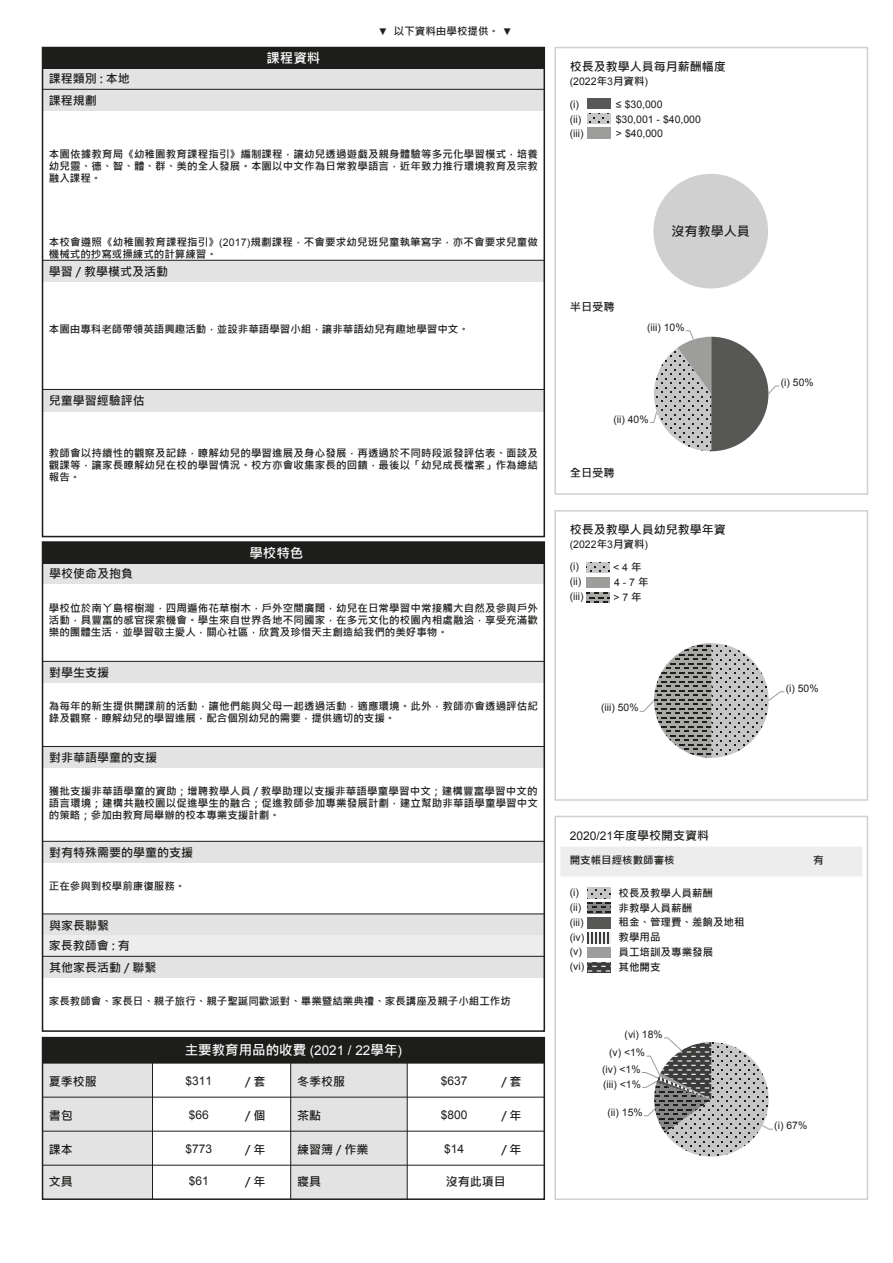
<style>
.page{position:relative;width:893px;height:1263px;background:#fff}
.page>*{position:absolute;margin:0;border:0;box-sizing:border-box;transform-origin:0 0}
.t1{font:700 13.5px "Microsoft Jheng Hei";color:#fff}
.t2{font:700 13.05px "Microsoft Jheng Hei";color:#1d1d1b}
.t3{font:700 12px/20.9px "Microsoft Jheng Hei";color:#1d1d1b}
.t4{font:12px "Arial";color:#1d1d1b}
.t5{font:700 11.25px "Microsoft Jheng Hei";color:#1d1d1b}
.t6{font:700 10.5px/12px "Microsoft Jheng Hei";color:#1d1d1b;text-align:justify}
.t7{font:10.5px "Arial";color:#1d1d1b}
.t8{font:10.35px "Arial";color:#1d1d1b}
.s1{font-family:"Arial";font-weight:400;font-size:9.75px}
.s2{font-family:"Arial";font-weight:400}
.s3{font-family:"Microsoft Jheng Hei";font-weight:700}
</style>
<div class="page">
<div style="left:560px;top:846px;width:302px;height:30px;background:#ededed"></div>
<img style="left:588px;top:917px;width:22px;height:11px">
<svg style="left:588px;top:962px;width:22px;height:11px"></svg>
<svg style="left:588px;top:932px;width:22px;height:11px"></svg>
<svg style="left:588px;top:903px;width:22px;height:10px"></svg>
<svg style="left:588px;top:888px;width:22px;height:10px"></svg>
<div style="left:554px;top:816px;width:314px;height:384px;border:2px solid #d0d0d0"></div>
<div style="left:554px;top:510px;width:314px;height:291px;border:2px solid #d0d0d0"></div>
<svg style="left:587px;top:592px;width:22px;height:11px"></svg>
<svg style="left:587px;top:562px;width:22px;height:11px"></svg>
<div style="left:554px;top:47px;width:314px;height:448px;border:2px solid #d0d0d0"></div>
<img style="left:587px;top:98px;width:23px;height:11px">
<svg style="left:587px;top:113px;width:23px;height:11px"></svg>
<div style="left:653px;top:174px;width:115px;height:114px;background:#d0d0d0;border-radius:50%"></div>
<svg style="left:649px;top:330px;width:131px;height:121px"></svg>
<svg style="left:640px;top:643px;width:145px;height:115px"></svg>
<svg style="left:641px;top:1037px;width:132px;height:119px"></svg>
<div style="left:291px;top:1063px;width:116px;height:136px;background:#e3e3e3"></div>
<div style="left:43px;top:1063px;width:109px;height:136px;background:#e3e3e3"></div>
<div style="left:42px;top:1037px;width:503px;height:163px;border:2px solid #1d1d1b"></div>
<hr style="left:43px;top:1097px;width:501px;height:1px;background:#1d1d1b">
<hr style="left:43px;top:1165px;width:501px;height:1px;background:#1d1d1b">
<hr style="left:43px;top:1131px;width:501px;height:1px;background:#1d1d1b">
<div style="left:43px;top:1037px;width:501px;height:26px;background:#1d1d1b"></div>
<hr style="left:43px;top:1063px;width:501px;height:1px;background:#1d1d1b">
<hr style="left:152px;top:1063px;width:1px;height:136px;background:#1d1d1b">
<hr style="left:290px;top:1063px;width:1px;height:136px;background:#1d1d1b">
<hr style="left:407px;top:1063px;width:1px;height:136px;background:#1d1d1b">
<div style="left:43px;top:662px;width:501px;height:21px;background:#e3e3e3"></div>
<hr style="left:43px;top:661px;width:501px;height:1px;background:#1d1d1b">
<div style="left:43px;top:914px;width:501px;height:21px;background:#e3e3e3"></div>
<div style="left:43px;top:935px;width:501px;height:21px;background:#ededed"></div>
<hr style="left:43px;top:913px;width:501px;height:1px;background:#1d1d1b">
<div style="left:43px;top:563px;width:501px;height:21px;background:#e3e3e3"></div>
<div style="left:43px;top:542px;width:501px;height:21px;background:#1d1d1b"></div>
<div style="left:43px;top:956px;width:501px;height:22px;background:#e3e3e3"></div>
<hr style="left:43px;top:956px;width:501px;height:1px;background:#1d1d1b">
<div style="left:43px;top:746px;width:501px;height:22px;background:#e3e3e3"></div>
<hr style="left:43px;top:746px;width:501px;height:1px;background:#1d1d1b">
<div style="left:43px;top:841px;width:501px;height:22px;background:#e3e3e3"></div>
<hr style="left:43px;top:841px;width:501px;height:1px;background:#1d1d1b">
<div style="left:42px;top:541px;width:503px;height:491px;border:2px solid #1d1d1b"></div>
<div style="left:43px;top:261px;width:501px;height:21px;background:#e3e3e3"></div>
<hr style="left:43px;top:260px;width:501px;height:1px;background:#1d1d1b">
<div style="left:43px;top:390px;width:501px;height:21px;background:#e3e3e3"></div>
<hr style="left:43px;top:389px;width:501px;height:1px;background:#1d1d1b">
<div style="left:43px;top:89px;width:501px;height:22px;background:#e3e3e3"></div>
<div style="left:43px;top:68px;width:501px;height:21px;background:#e3e3e3"></div>
<hr style="left:43px;top:89px;width:501px;height:1px;background:#1d1d1b">
<div style="left:43px;top:48px;width:501px;height:21px;background:#1d1d1b"></div>
<div style="left:42px;top:47px;width:503px;height:490px;border:2px solid #1d1d1b"></div>
<p class="t3" style="left:49px;top:69px;width:83px">課程類別 : 本地</p>
<p class="t3" style="left:49px;top:90px;width:50px">課程規劃</p>
<p class="t1" style="left:266px;top:50px;width:55px">課程資料</p>
<p class="t6" style="left:378px;top:25px;width:135px"><span class="s1">▼</span> 以下資料由學校提供。 <span class="s1">▼</span></p>
<p class="t6" style="left:49px;top:148px;width:491px">本園依據教育局《幼稚園教育課程指引》編制課程，讓幼兒透過遊戲及親身體驗等多元化學習模式，培養幼兒靈、德、智、體、群、美的全人發展。本園以中文作為日常教學語言，近年致力推行環境教育及宗教融入課程。</p>
<p class="t6" style="left:49px;top:236px;width:490px">本校會遵照《幼稚園教育課程指引》<span class="s2">(2017)</span>規劃課程，不會要求幼兒班兒童執筆寫字，亦不會要求兒童做機械式的抄寫或操練式的計算練習。</p>
<p class="t3" style="left:49px;top:261px;width:121px">學習 / 教學模式及活動</p>
<p class="t6" style="left:49px;top:323px;width:422px">本園由專科老師帶領英語興趣活動，並設非華語學習小組，讓非華語幼兒有趣地學習中文。</p>
<p class="t3" style="left:49px;top:390px;width:98px">兒童學習經驗評估</p>
<p class="t6" style="left:49px;top:447px;width:491px">教師會以持續性的觀察及記錄，瞭解幼兒的學習進展及身心發展，再透過於不同時段派發評估表、面談及觀課等，讓家長瞭解幼兒在校的學習情況。校方亦會收集家長的回饋，最後以「幼兒成長檔案」作為總結報告。</p>
<p class="t3" style="left:49px;top:563px;width:85px">學校使命及抱負</p>
<p class="t1" style="left:249px;top:545px;width:55px">學校特色</p>
<p class="t6" style="left:49px;top:602px;width:491px">學校位於南丫島榕樹灣，四周遍佈花草樹木，戶外空間廣闊，幼兒在日常學習中常接觸大自然及參與戶外活動，具豐富的感官探索機會。學生來自世界各地不同國家，在多元文化的校園內相處融洽，享受充滿歡樂的團體生活，並學習敬主愛人，關心社區，欣賞及珍惜天主創造給我們的美好事物。</p>
<p class="t3" style="left:49px;top:662px;width:62px">對學生支援</p>
<p class="t6" style="left:49px;top:700px;width:491px">為每年的新生提供開課前的活動，讓他們能與父母一起透過活動，適應環境。此外，教師亦會透過評估紀錄及觀察，瞭解幼兒的學習進展，配合個別幼兒的需要，提供適切的支援。</p>
<p class="t3" style="left:49px;top:747px;width:109px">對非華語學童的支援</p>
<p class="t6" style="left:49px;top:785px;width:491px">獲批支援非華語學童的資助；增聘教學人員 / 教學助理以支援非華語學童學習中文；建構豐富學習中文的語言環境；建構共融校園以促進學生的融合；促進教師參加專業發展計劃，建立幫助非華語學童學習中文的策略；參加由教育局舉辦的校本專業支援計劃。</p>
<p class="t3" style="left:49px;top:842px;width:145px">對有特殊需要的學童的支援</p>
<p class="t6" style="left:49px;top:880px;width:138px">正在參與到校學前康復服務。</p>
<p class="t3" style="left:49px;top:915px;width:83px">與家長聯繫<br>家長教師會 : 有</p>
<p class="t3" style="left:49px;top:957px;width:109px">其他家長活動 / 聯繫</p>
<p class="t6" style="left:49px;top:995px;width:464px">家長教師會、家長日、親子旅行、親子聖誕同歡派對、畢業暨結業典禮、家長講座及親子小組工作坊</p>
<p class="t1" style="left:185px;top:1042px;width:219px">主要教育用品的收費 <span class="s2">(2021 / 22</span>學年<span class="s2">)</span></p>
<p class="t3" style="left:245px;top:1071px;width:22px">/ 套</p>
<p class="t3" style="left:245px;top:1105px;width:22px">/ 個</p>
<p class="t3" style="left:245px;top:1139px;width:22px">/ 年</p>
<p class="t3" style="left:501px;top:1139px;width:22px">/ 年</p>
<p class="t3" style="left:49px;top:1071px;width:50px">夏季校服</p>
<p class="t3" style="left:297px;top:1071px;width:49px">冬季校服</p>
<p class="t3" style="left:49px;top:1105px;width:25px">書包</p>
<p class="t3" style="left:297px;top:1105px;width:25px">茶點</p>
<p class="t3" style="left:49px;top:1139px;width:25px">課本</p>
<p class="t3" style="left:297px;top:1139px;width:73px">練習簿 / 作業</p>
<p class="t3" style="left:49px;top:1171px;width:25px">文具</p>
<p class="t3" style="left:297px;top:1171px;width:25px">寢具</p>
<p class="t3" style="left:501px;top:1071px;width:22px">/ 套</p>
<p class="t4" style="left:186px;top:1073px;width:28px">$311</p>
<p class="t4" style="left:189px;top:1107px;width:22px">$66</p>
<p class="t4" style="left:186px;top:1141px;width:28px">$773</p>
<p class="t4" style="left:441px;top:1073px;width:28px">$637</p>
<p class="t4" style="left:441px;top:1107px;width:28px">$800</p>
<p class="t4" style="left:444px;top:1141px;width:22px">$14</p>
<p class="t3" style="left:501px;top:1105px;width:22px">/ 年</p>
<p class="t4" style="left:189px;top:1173px;width:22px">$61</p>
<p class="t3" style="left:446px;top:1171px;width:61px">沒有此項目</p>
<p class="t3" style="left:245px;top:1171px;width:22px">/ 年</p>
<p class="t3" style="left:570px;top:56px;width:157px">校長及教學人員每月薪酬幅度</p>
<p class="t7" style="left:570px;top:74px;width:80px">(2022<span class="s3">年</span>3<span class="s3">月資料</span>)</p>
<p class="t7" style="left:570px;top:97px;width:11px">(i)</p>
<p class="t7" style="left:616px;top:97px;width:48px">≤ $30,000</p>
<p class="t7" style="left:570px;top:127px;width:15px">(iii)</p>
<p class="t7" style="left:616px;top:127px;width:48px">&gt; $40,000</p>
<p class="t7" style="left:570px;top:112px;width:13px">(ii)</p>
<p class="t7" style="left:616px;top:112px;width:87px">$30,001 - $40,000</p>
<p class="t5" style="left:570px;top:300px;width:46px">半日受聘</p>
<p class="t2" style="left:671px;top:223px;width:80px">沒有教學人員</p>
<p class="t8" style="left:647px;top:320px;width:39px">(iii) 10%</p>
<p class="t8" style="left:613px;top:412px;width:37px">(ii) 40%</p>
<p class="t5" style="left:570px;top:466px;width:46px">全日受聘</p>
<p class="t3" style="left:570px;top:519px;width:157px">校長及教學人員幼兒教學年資</p>
<p class="t7" style="left:570px;top:537px;width:80px">(2022<span class="s3">年</span>3<span class="s3">月資料</span>)</p>
<p class="t7" style="left:570px;top:575px;width:13px">(ii)</p>
<p class="t7" style="left:614px;top:575px;width:36px">4 - 7 <span class="s3">年</span></p>
<p class="t7" style="left:570px;top:590px;width:15px">(iii)</p>
<p class="t7" style="left:613px;top:590px;width:30px">&gt; 7 <span class="s3">年</span></p>
<p class="t7" style="left:570px;top:560px;width:11px">(i)</p>
<p class="t7" style="left:613px;top:560px;width:30px">&lt; 4 <span class="s3">年</span></p>
<p class="t8" style="left:781px;top:376px;width:34px">(i) 50%</p>
<p class="t8" style="left:601px;top:701px;width:39px">(iii) 50%</p>
<p class="t8" style="left:786px;top:681px;width:34px">(i) 50%</p>
<p class="t3" style="left:570px;top:825px;width:141px"><span class="s2">2020/21</span>年度學校開支資料</p>
<p class="t6" style="left:570px;top:854px;width:106px">開支帳目經核數師審核</p>
<p class="t7" style="left:570px;top:885px;width:11px">(i)</p>
<p class="t6" style="left:619px;top:887px;width:96px">校長及教學人員薪酬</p>
<p class="t7" style="left:570px;top:900px;width:13px">(ii)</p>
<p class="t6" style="left:619px;top:902px;width:75px">非教學人員薪酬</p>
<p class="t7" style="left:570px;top:915px;width:15px">(iii)</p>
<p class="t6" style="left:619px;top:916px;width:127px">租金、管理費、差餉及地租</p>
<p class="t7" style="left:570px;top:945px;width:14px">(v)</p>
<p class="t6" style="left:619px;top:946px;width:96px">員工培訓及專業發展</p>
<p class="t7" style="left:570px;top:959px;width:16px">(vi)</p>
<p class="t6" style="left:619px;top:961px;width:43px">其他開支</p>
<p class="t7" style="left:570px;top:930px;width:16px">(iv)</p>
<p class="t6" style="left:619px;top:931px;width:43px">教學用品</p>
<p class="t8" style="left:624px;top:1028px;width:40px">(vi) 18%</p>
<p class="t8" style="left:609px;top:1046px;width:37px">(v) &lt;1%</p>
<p class="t8" style="left:602px;top:1062px;width:40px">(iv) &lt;1%</p>
<p class="t8" style="left:603px;top:1077px;width:39px">(iii) &lt;1%</p>
<p class="t8" style="left:607px;top:1105px;width:37px">(ii) 15%</p>
<p class="t6" style="left:813px;top:854px;width:12px">有</p>
<p class="t8" style="left:774px;top:1119px;width:34px">(i) 67%</p>
</div>
